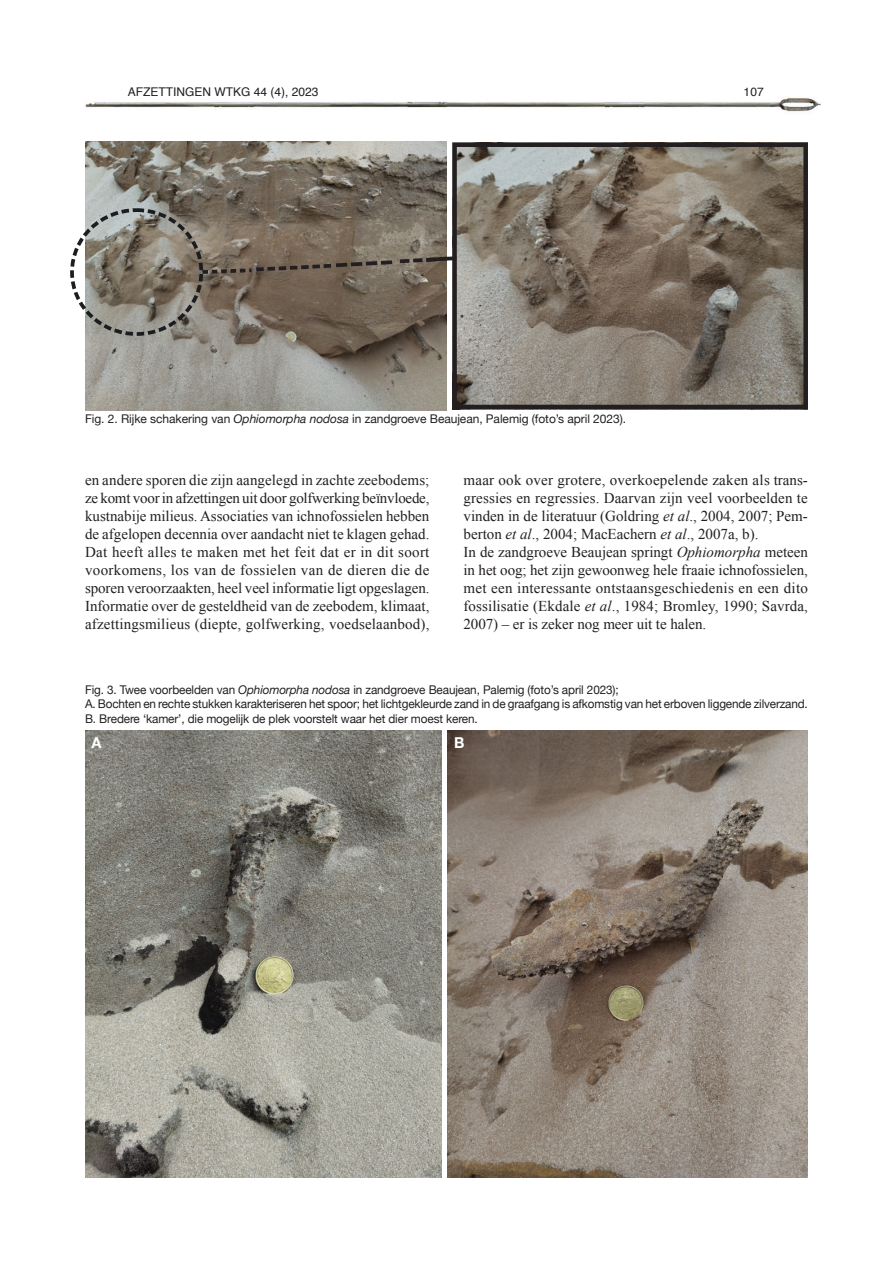
<style>
.page{position:relative;width:893px;height:1263px;background:#fff}
.page>*{position:absolute;margin:0;border:0;box-sizing:border-box;transform-origin:0 0}
.t1{font:15px/18px "Times New Roman";letter-spacing:.005em;color:#231f20;text-align:justify}
.t2{font:700 15px "Helvetica Neue";color:#fff}
.t3{font:12px/14.2px "Helvetica Neue";letter-spacing:-.01em;color:#231f20}
.t4{font:12px "Helvetica";color:#231f20}
.s1{font-style:italic}
</style>
<div class="page">
<img style="left:85px;top:98px;width:736px;height:14px">
<img style="left:85px;top:141px;width:361px;height:269px">
<svg style="left:452px;top:142px;width:356px;height:267px;background:#7f766c"></svg>
<img style="left:85px;top:731px;width:356px;height:447px">
<img style="left:447px;top:731px;width:361px;height:447px">
<div style="left:70px;top:208px;width:133px;height:128px;border:4px dashed #1c1d20;border-radius:50%"></div>
<svg style="left:198px;top:254px;width:262px;height:22px;background:#716558"></svg>
<p class="t4" style="left:128px;top:87px;width:192px">AFZETTINGEN WTKG 44 (4), 2023</p>
<p class="t4" style="left:744px;top:87px;width:22px">107</p>
<p class="t3" style="left:85px;top:412px;width:543px">Fig. 2. Rĳke schakering van <span class="s1">Ophiomorpha nodosa</span> in zandgroeve Beaujean, Palemig (foto’s april 2023).</p>
<p class="t1" style="left:85px;top:472px;width:346px">en andere sporen die zĳn aangelegd in zachte zeebodems; ze komt voor in afzettingen uit door golfwerking beïnvloede, kustnabĳe milieus. Associaties van ichnofossielen hebben de afgelopen decennia over aandacht niet te klagen gehad.<br>Dat heeft alles te maken met het feit dat er in dit soort voorkomens, los van de fossielen van de dieren die de sporen veroorzaakten, heel veel informatie ligt opgeslagen.<br>Informatie over de gesteldheid van de zeebodem, klimaat, afzettingsmilieus (diepte, golfwerking, voedselaanbod),</p>
<p class="t1" style="left:463px;top:472px;width:346px;text-align:left">maar ook over grotere, overkoepelende zaken als trans&shy;gressies en regressies. Daarvan zĳn veel voorbeelden te vinden in de literatuur (Goldring <span class="s1">et al</span>., 2004, 2007; Pem&shy;berton <span class="s1">et al</span>., 2004; MacEachern <span class="s1">et al</span>., 2007a, b).<br>In de zandgroeve Beaujean springt <span class="s1">Ophiomorpha</span> meteen in het oog; het zĳn gewoonweg hele fraaie ichnofossielen, met een interessante ontstaansgeschiedenis en een dito fossilisatie (Ekdale <span class="s1">et al</span>., 1984; Bromley, 1990; Savrda, 2007) – er is zeker nog meer uit te halen.</p>
<p class="t3" style="left:85px;top:682px;width:724px">Fig. 3. Twee voorbeelden van <span class="s1">Ophiomorpha nodosa</span> in zandgroeve Beaujean, Palemig (foto’s april 2023);<br>A. Bochten en rechte stukken karakteriseren het spoor; het lichtgekleurde zand in de graafgang is afkomstig van het erboven liggende zilverzand.<br>B. Bredere ‘kamer’, die mogelĳk de plek voorstelt waar het dier moest keren.</p>
<p class="t2" style="left:92px;top:733px;width:12px">A</p>
<p class="t2" style="left:454px;top:733px;width:12px">B</p>
</div>
